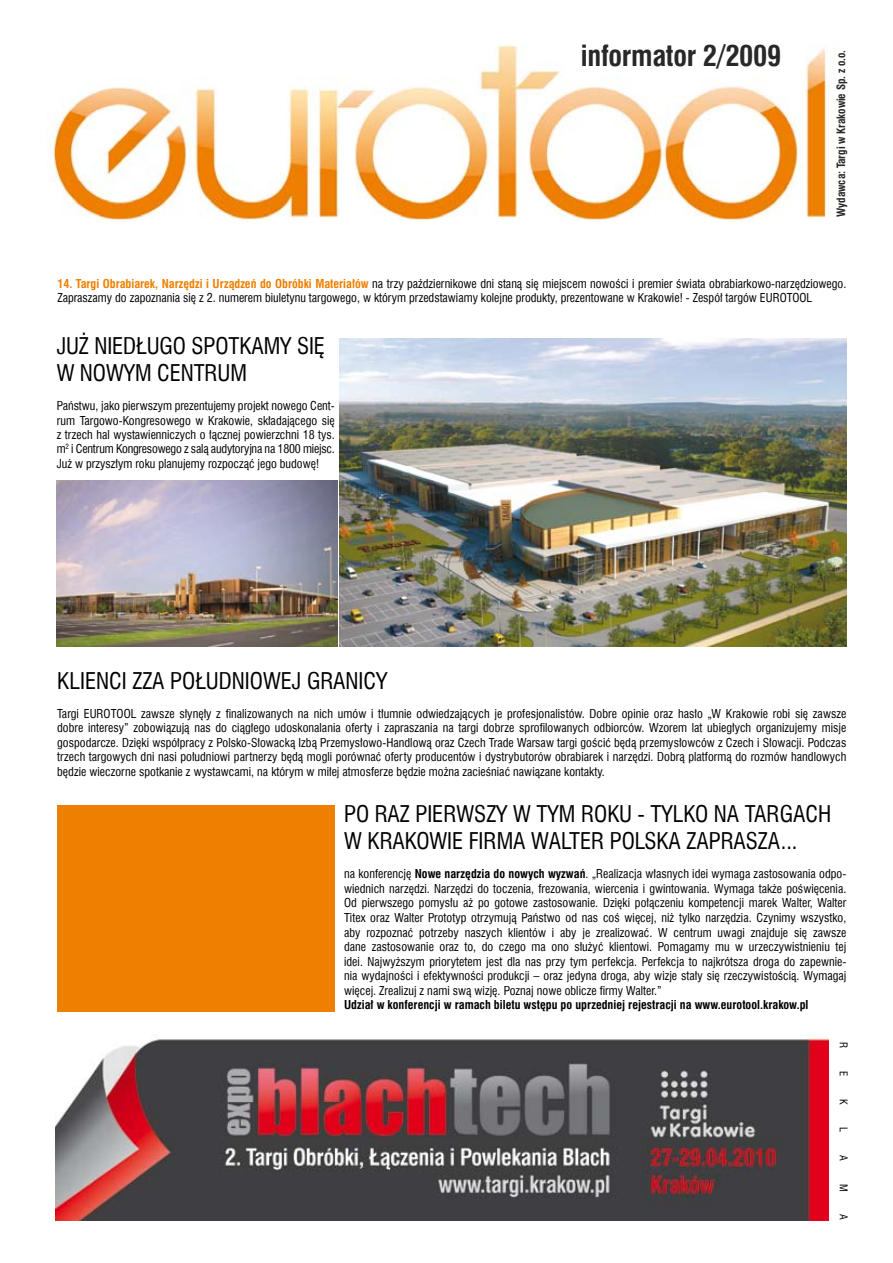
<style>
.page{position:relative;width:893px;height:1263px;background:#fff}
.page>*{position:absolute;margin:0;border:0;box-sizing:border-box;transform-origin:0 0}
.t1{font:700 28.5px "Swis 721 Cn EU";letter-spacing:-.01em;color:#28282a}
.t2{font:22.5px/27px "Swis 721 Cn EU";letter-spacing:-.005em;color:#000}
.t3{font:12px/14.5px "Swis 721 Cn EU";color:#000;text-align:justify}
.t4{font:700 12px "Swis 721 Cn EU";letter-spacing:.005em;color:#000}
.t5{font:700 11.25px "Swis 721 Cn EU";letter-spacing:-.005em;color:#28282a}
.t6{font:10.5px "Swis 721 Cn EU";color:#000}
.s1{font-weight:700;color:#ee7f00}
.s2{font-weight:700}
</style>
<div class="page">
<img style="left:53px;top:44px;width:776px;height:177px">
<div style="left:57px;top:805px;width:278px;height:206px;background:#ee7f00"></div>
<img style="left:340px;top:339px;width:506px;height:308px">
<img style="left:57px;top:480px;width:281px;height:166px">
<img style="left:56px;top:1034px;width:772px;height:187px">
<h1 class="t1" style="left:581px;top:39px;width:202px">informator 2/2009</h1>
<p class="t5" style="left:834px;top:217px;width:168px;rotate:-90deg">Wydawca: Targi w Krakowie Sp. z o.o.</p>
<p class="t3" style="left:57px;top:276px;width:790px"><span class="s1">14. Targi Obrabiarek, Narzędzi i Urządzeń do Obróbki Materiałów</span> na trzy październikowe dni staną się miejscem nowości i premier świata obrabiarkowo-narzędziowego.<br>Zapraszamy do zapoznania się z 2. numerem biuletynu targowego, w którym przedstawiamy kolejne produkty, prezentowane w Krakowie! - Zespół targów EUROTOOL</p>
<h2 class="t2" style="left:57px;top:333px;width:270px">JUŻ NIEDŁUGO SPOTKAMY SIĘ<br>W NOWYM CENTRUM</h2>
<p class="t3" style="left:57px;top:399px;width:280px">Państwu, jako pierwszym prezentujemy projekt nowego Cent&shy;rum Targowo-Kongresowego w Krakowie, składającego się z trzech hal wystawienniczych o łącznej powierzchni 18 tys. m<sup>2</sup> i Centrum Kongresowego z salą audytoryjna na 1800 miejsc.<br>Już w przyszłym roku planujemy rozpocząć jego budowę!</p>
<h2 class="t2" style="left:57px;top:667px;width:332px">KLIENCI ZZA POŁUDNIOWEJ GRANICY</h2>
<p class="t3" style="left:57px;top:706px;width:791px">Targi EUROTOOL zawsze słynęły z finalizowanych na nich umów i tłumnie odwiedzających je profesjonalistów. Dobre opinie oraz hasło „W Krakowie robi się zawsze dobre interesy” zobowiązują nas do ciągłego udoskonalania oferty i zapraszania na targi dobrze sprofilowanych odbiorców. Wzorem lat ubiegłych organizujemy misje gospodarcze. Dzięki współpracy z Polsko-Słowacką Izbą Przemysłowo-Handlową oraz Czech Trade Warsaw targi gościć będą przemysłowców z Czech i Słowacji. Podczas trzech targowych dni nasi południowi partnerzy będą mogli porównać oferty producentów i dystrybutorów obrabiarek i narzędzi. Dobrą platformą do rozmów handlowych będzie wieczorne spotkanie z wystawcami, na którym w miłej atmosferze będzie można zacieśniać nawiązane kontakty.</p>
<h2 class="t2" style="left:344px;top:800px;width:43px">Po raz</h2>
<h2 class="t2" style="left:415px;top:800px;width:13px">pierwszy</h2>
<h2 class="t2" style="left:513px;top:800px;width:37px">w tym</h2>
<h2 class="t2" style="left:581px;top:800px;width:13px">roku</h2>
<h2 class="t2" style="left:638px;top:800px;width:26px">- tylko</h2>
<h2 class="t2" style="left:714px;top:800px;width:45px">na targach</h2>
<h2 class="t2" style="left:344px;top:827px;width:49px">w Krakowie</h2>
<h2 class="t2" style="left:469px;top:827px;width:23px">firma</h2>
<h2 class="t2" style="left:531px;top:827px;width:30px">Walter</h2>
<h2 class="t2" style="left:610px;top:827px;width:25px">Polska</h2>
<h2 class="t2" style="left:687px;top:827px;width:13px">zaprasza</h2>
<h2 class="t2" style="left:781px;top:827px;width:18px">...</h2>
<p class="t3" style="left:344px;top:867px;width:504px">na konferencję <span class="s2">Nowe narzędzia do nowych wyzwań</span>. „Realizacja własnych idei wymaga zastosowania odpo&shy;wiednich narzędzi. Narzędzi do toczenia, frezowania, wiercenia i gwintowania. Wymaga także poświęcenia.<br>Od pierwszego pomysłu aż po gotowe zastosowanie. Dzięki połączeniu kompetencji marek Walter, Walter Titex oraz Walter Prototyp otrzymują Państwo od nas coś więcej, niż tylko narzędzia. Czynimy wszystko, aby rozpoznać potrzeby naszych klientów i aby je zrealizować. W centrum uwagi znajduje się zawsze dane zastosowanie oraz to, do czego ma ono służyć klientowi. Pomagamy mu w urzeczywistnieniu tej idei. Najwyższym priorytetem jest dla nas przy tym perfekcja. Perfekcja to najkrótsza droga do zapewnie&shy;nia wydajności i efektywności produkcji – oraz jedyna droga, aby wizje stały się rzeczywistością. Wymagaj więcej. Zrealizuj z nami swą wizję. Poznaj nowe oblicze firmy Walter.”</p>
<p class="t4" style="left:344px;top:998px;width:466px">Udział w konferencji w ramach biletu wstępu po uprzedniej rejestracji na www.eurotool.krakow.pl</p>
<p class="t6" style="left:851px;top:1042px;width:8px;rotate:90deg">R</p>
<p class="t6" style="left:851px;top:1071px;width:7px;rotate:90deg">E</p>
<p class="t6" style="left:851px;top:1099px;width:7px;rotate:90deg">K</p>
<p class="t6" style="left:851px;top:1127px;width:6px;rotate:90deg">L</p>
<p class="t6" style="left:851px;top:1155px;width:7px;rotate:90deg">A</p>
<p class="t6" style="left:851px;top:1183px;width:9px;rotate:90deg">M</p>
<p class="t6" style="left:851px;top:1214px;width:7px;rotate:90deg">A</p>
</div>
